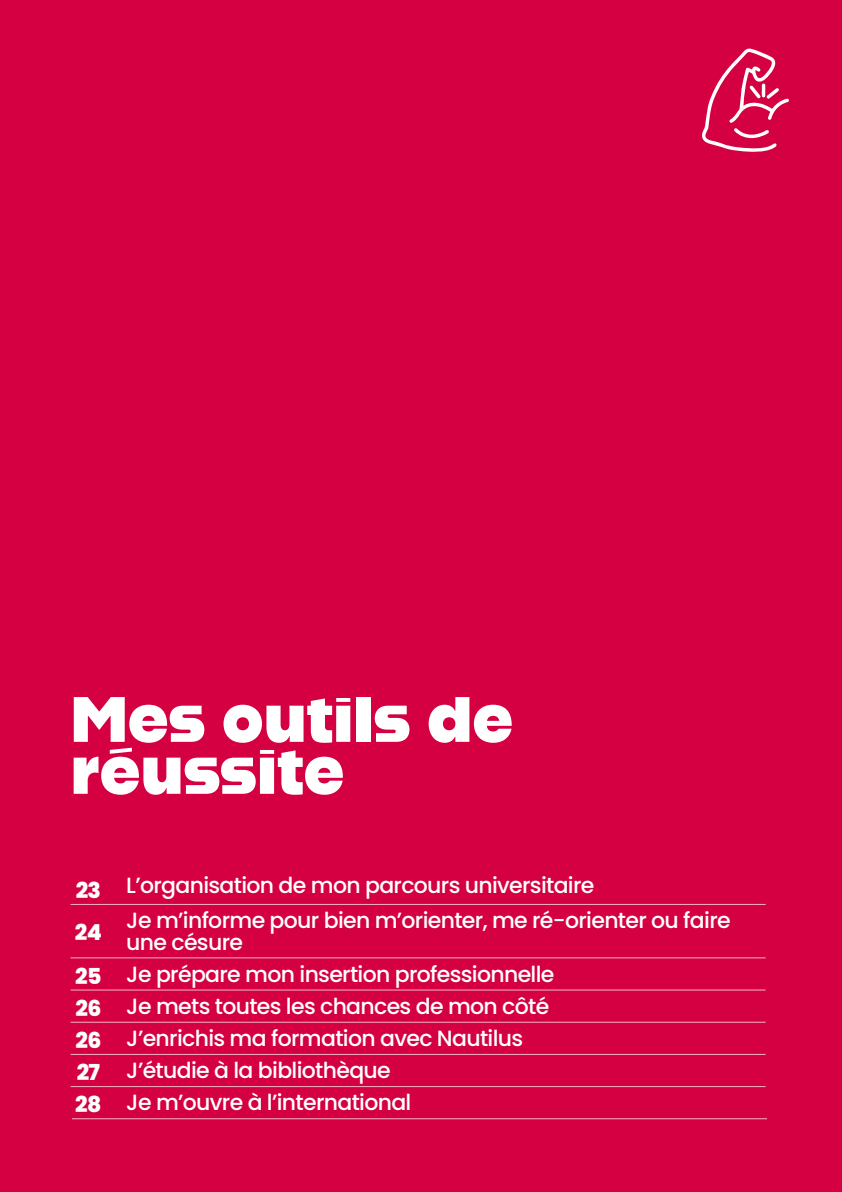
<style>
.page{position:relative;width:842px;height:1192px;background:#d40042}
.page>*{position:absolute;margin:0;border:0;box-sizing:border-box;transform-origin:0 0}
.t1{font:64px/52px "Alfarn 2";color:#fff}
.t2{font:500 22px/32px "Poppins";letter-spacing:-.03em;color:#fff}
.t3{font:800 22px/32px "Poppins";letter-spacing:-.03em;color:#fff}
</style>
<div class="page">
<hr style="left:71px;top:904px;width:695px;height:1px;background:#fff">
<hr style="left:71px;top:1022px;width:695px;height:1px;background:#fff">
<hr style="left:71px;top:957px;width:695px;height:1px;background:#fff">
<hr style="left:71px;top:1054px;width:695px;height:1px;background:#fff">
<hr style="left:71px;top:990px;width:695px;height:1px;background:#fff">
<hr style="left:71px;top:1086px;width:695px;height:1px;background:#fff">
<hr style="left:72px;top:1118px;width:695px;height:1px;background:#fff">
<svg style="left:702px;top:48px;width:87px;height:104px"></svg>
<h1 class="t1" style="left:71px;top:692px;width:444px">Mes outils de réussite</h1>
<p class="t3" style="left:75px;top:869px;width:29px;line-height:42px">23<br>24</p>
<p class="t3" style="left:75px;top:960px;width:28px;text-align:justify">25<br>26<br>26<br>27<br>28</p>
<p class="t2" style="left:126px;top:868px;width:606px;line-height:35px">L’organisation de mon parcours universitaire<br>Je m’informe pour bien m’orienter, me ré-orienter ou faire</p>
<p class="t2" style="left:126px;top:927px;width:430px">une césure<br>Je prépare mon insertion professionnelle<br>Je mets toutes les chances de mon côté<br>J’enrichis ma formation avec Nautilus<br>J’étudie à la bibliothèque<br>Je m’ouvre à l’international</p>
</div>
